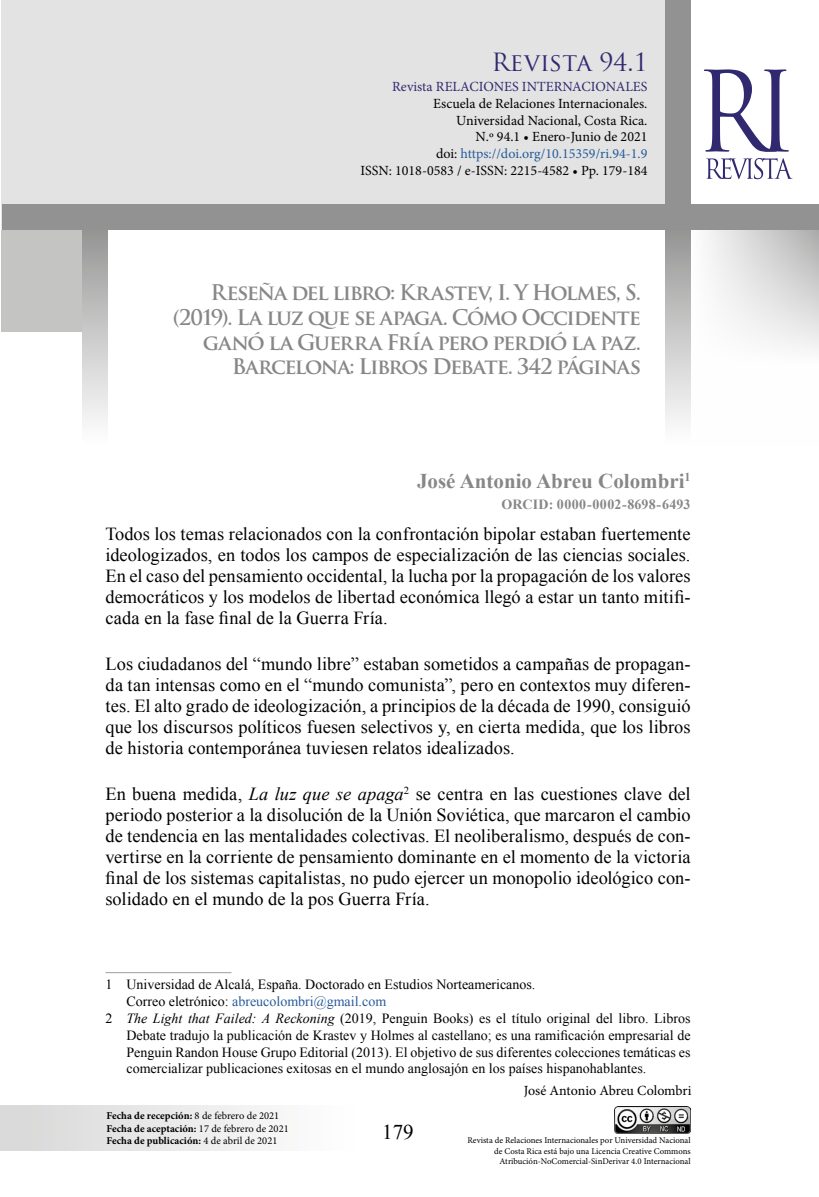
<style>
.page{position:relative;width:819px;height:1197px;background:#fff}
.page>*{position:absolute;margin:0;border:0;box-sizing:border-box;transform-origin:0 0}
.t1{font:24.5px "Trajan Pro";color:#302970}
.t2{font:700 21px/24.5px "Trajan Pro";letter-spacing:-.07em;color:#878787;text-align:right}
.t3{font:700 21px "Times New Roman";color:#878787}
.t4{font:21px "Times New Roman";color:#000}
.t5{font:18.38px/21px "Times New Roman";letter-spacing:.005em;color:#000;text-align:justify}
.t6{font:14px "Times New Roman";color:#000}
.t7{font:14px/16.8px "Minion Pro";color:#000;text-align:right}
.t8{font:14px "Times New Roman";color:#275b9b}
.t9{font:14px "Minion Pro";color:#302970}
.t10{font:700 14px "Times New Roman";letter-spacing:.02em;color:#878787}
.t11{font:700 10.5px/12.6px "Minion Pro";color:#000}
.t12{font:8.75px/10.5px "Minion Pro";color:#000;text-align:right}
.s1{color:#275b9b}
.s2{font-style:italic}
.s3{color:#000}
.s4{font-weight:400}
</style>
<div class="page">
<svg style="left:706px;top:230px;width:113px;height:120px"></svg>
<div style="left:1px;top:217px;width:89px;height:115px;background:#c4c4c3"></div>
<div style="left:1px;top:0;width:666px;height:230px;background:#e3e3e3"></div>
<div style="left:665px;top:227px;width:25px;height:219px;background:linear-gradient(to bottom,#959594,#fff)"></div>
<div style="left:665px;top:0;width:25px;height:215px;background:#929292"></div>
<div style="left:2px;top:205px;width:817px;height:25px;background:#929292"></div>
<div style="left:83px;top:227px;width:25px;height:219px;background:linear-gradient(to bottom,#959594,#fff)"></div>
<div style="left:0;top:1105px;width:357px;height:46px;background:linear-gradient(to right,#d7d7d7,#fff)"></div>
<img style="left:614px;top:1106px;width:77px;height:27px">
<svg style="left:704px;top:69px;width:85px;height:83px"></svg>
<svg style="left:706px;top:158px;width:87px;height:21px"></svg>
<hr style="left:105px;top:972px;width:126px;height:1px;background:#9d9d9c">
<h1 class="t1" style="left:491px;top:46px;width:158px">Revista 94.1</h1>
<p class="t9" style="left:392px;top:77px;width:257px">Revista RELACIONES INTERNACIONALES</p>
<p class="t7" style="left:360px;top:95px;width:289px">Escuela de Relaciones Internacionales.<br>Universidad Nacional, Costa Rica.<br>N.º 94.1 • Enero-Junio de 2021<br>doi: <span class="s1">https://doi.org/10.15359/ri.94-1.9<br></span>ISSN: 1018-0583 / e-ISSN: 2215-4582 • Pp. 179-184</p>
<p class="t2" style="left:173px;top:281px;width:470px">Reseña del libro: Krastev, I. Y Holmes, S. (2019). La luz que se apaga. Cómo Occidente ganó la Guerra Fría pero perdió la paz.<br>Barcelona: Libros Debate. 342 páginas</p>
<p class="t3" style="left:417px;top:466px;width:275px">José Antonio Abreu Colombri<sup>1</sup></p>
<p class="t10" style="left:501px;top:494px;width:191px">ORCID: 0000-0002-8698-6493</p>
<p class="t5" style="left:105px;top:523px;width:587px">Todos los temas relacionados con la confrontación bipolar estaban fuertemente ideologizados, en todos los campos de especialización de las ciencias sociales.<br>En el caso del pensamiento occidental, la lucha por la propagación de los valores democráticos y los modelos de libertad económica llegó a estar un tanto mitifi&shy;cada en la fase final de la Guerra Fría.</p>
<p class="t5" style="left:105px;top:653px;width:587px">Los ciudadanos del “mundo libre” estaban sometidos a campañas de propagan&shy;da tan intensas como en el “mundo comunista”, pero en contextos muy diferen&shy;tes. El alto grado de ideologización, a principios de la década de 1990, consiguió que los discursos políticos fuesen selectivos y, en cierta medida, que los libros de historia contemporánea tuviesen relatos idealizados.</p>
<p class="t5" style="left:105px;top:783px;width:587px">En buena medida, <span class="s2">La luz que se apaga</span><sup>2</sup> se centra en las cuestiones clave del periodo posterior a la disolución de la Unión Soviética, que marcaron el cambio de tendencia en las mentalidades colectivas. El neoliberalismo, después de con&shy;vertirse en la corriente de pensamiento dominante en el momento de la victoria final de los sistemas capitalistas, no pudo ejercer un monopolio ideológico con&shy;solidado en el mundo de la pos Guerra Fría.</p>
<p class="t6" style="left:105px;top:975px;width:432px">1 Universidad de Alcalá, España. Doctorado en Estudios Norteamericanos.</p>
<p class="t8" style="left:126px;top:992px;width:261px"><span class="s3">Correo eletrónico:</span> abreucolombri@gmail.com</p>
<p class="t6" style="left:105px;top:1009px;width:587px">2 <span class="s2">The Light that Failed: A Reckoning</span> (2019, Penguin Books) es el título original del libro. Libros</p>
<p class="t6" style="left:126px;top:1026px;width:566px">Debate tradujo la publicación de Krastev y Holmes al castellano; es una ramificación empresarial de</p>
<p class="t6" style="left:126px;top:1043px;width:566px">Penguin Randon House Grupo Editorial (2013). El objetivo de sus diferentes colecciones temáticas es</p>
<p class="t6" style="left:126px;top:1059px;width:521px">comercializar publicaciones exitosas en el mundo anglosajón en los países hispanohablantes.</p>
<p class="t11" style="left:106px;top:1109px;width:184px">Fecha de recepción: <span class="s4">8 de febrero de 2021<br></span>Fecha de aceptación: <span class="s4">17 de febrero de 2021<br></span>Fecha de publicación: <span class="s4">4 de abril de 2021</span></p>
<p class="t4" style="left:382px;top:1118px;width:33px">179</p>
<p class="t7" style="left:524px;top:1082px;width:169px">José Antonio Abreu Colombri</p>
<p class="t12" style="left:467px;top:1135px;width:225px">Revista de Relaciones Internacionales por Universidad Nacional de Costa Rica está bajo una Licencia Creative Commons<br>Atribución-NoComercial-SinDerivar 4.0 Internacional</p>
</div>
